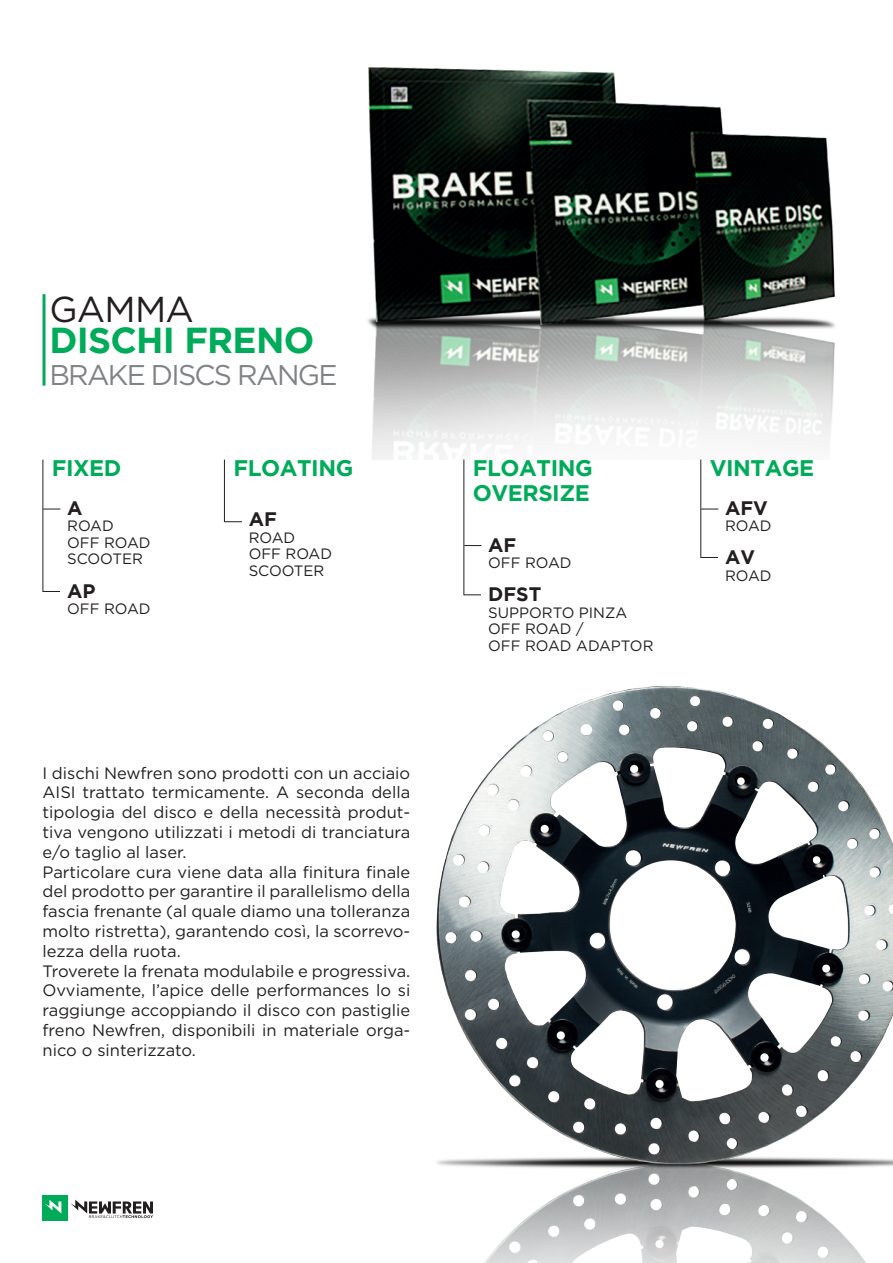
<style>
.page{position:relative;width:893px;height:1263px;background:#fff}
.page>*{position:absolute;margin:0;border:0;box-sizing:border-box;transform-origin:0 0}
.t1{font:700 36px "Gotham";letter-spacing:-.02em;color:#00ab5a}
.t2{font:36px "Gotham";letter-spacing:-.02em;color:#231f20}
.t3{font:28.5px "Gotham";letter-spacing:-.06em;color:#808285}
.t4{font:700 22.5px/25.5px "Gotham";letter-spacing:-.02em;color:#00ab5a}
.t5{font:700 19.5px "Gotham";color:#231f20}
.t6{font:16.5px/19.8px "Gotham";color:#231f20}
.t7{font:15px/16.5px "Gotham";color:#231f20}
</style>
<div class="page">
<img style="left:367px;top:67px;width:469px;height:392px">
<div style="left:43px;top:1194px;width:25px;height:26px;background:#00ab5a"></div>
<svg style="left:45px;top:1200px;width:16px;height:13px"></svg>
<svg style="left:70px;top:1200px;width:83px;height:18px"></svg>
<hr style="left:43px;top:294px;width:3px;height:92px;background:#00ab5a">
<hr style="left:43px;top:460px;width:1px;height:132px;background:#231f20">
<svg style="left:43px;top:509px;width:17px;height:1px"></svg>
<svg style="left:44px;top:591px;width:16px;height:1px"></svg>
<hr style="left:224px;top:460px;width:1px;height:62px;background:#231f20">
<svg style="left:225px;top:521px;width:17px;height:1px"></svg>
<hr style="left:463px;top:460px;width:1px;height:135px;background:#231f20">
<svg style="left:464px;top:545px;width:17px;height:1px"></svg>
<svg style="left:464px;top:594px;width:17px;height:1px"></svg>
<hr style="left:700px;top:460px;width:1px;height:98px;background:#231f20">
<svg style="left:701px;top:509px;width:17px;height:1px"></svg>
<svg style="left:701px;top:557px;width:17px;height:1px"></svg>
<img style="left:436px;top:686px;width:457px;height:577px">
<h1 class="t2" style="left:49px;top:286px;width:146px">GAMMA</h1>
<h1 class="t1" style="left:49px;top:320px;width:266px">DISCHI FRENO</h1>
<h2 class="t3" style="left:49px;top:357px;width:290px">BRAKE DISCS RANGE</h2>
<h3 class="t4" style="left:52px;top:454px;width:71px">FIXED</h3>
<p class="t5" style="left:67px;top:497px;width:17px">A</p>
<p class="t7" style="left:67px;top:518px;width:85px">ROAD<br>OFF ROAD<br>SCOOTER</p>
<p class="t5" style="left:67px;top:579px;width:30px">AP</p>
<p class="t7" style="left:67px;top:600px;width:85px">OFF ROAD</p>
<h3 class="t4" style="left:233px;top:454px;width:121px">FLOATING</h3>
<p class="t5" style="left:249px;top:508px;width:30px">AF</p>
<p class="t7" style="left:249px;top:529px;width:85px">ROAD<br>OFF ROAD<br>SCOOTER</p>
<p class="t6" style="left:43px;top:762px;width:369px">I dischi Newfren sono prodotti con un acciaio AISI trattato termicamente. A seconda della tipologia del disco e della necessità produt&shy;tiva vengono utilizzati i metodi di tranciatura e/o taglio al laser.<br>Particolare cura viene data alla finitura finale del prodotto per garantire il parallelismo della fascia frenante (al quale diamo una tolleranza molto ristretta), garantendo così, la scorrevo&shy;lezza della ruota.<br>Troverete la frenata modulabile e progressiva.<br>Ovviamente, l’apice delle performances lo si raggiunge accoppiando il disco con pastiglie freno Newfren, disponibili in materiale orga&shy;nico o sinterizzato.</p>
<h3 class="t4" style="left:473px;top:454px;width:121px">FLOATING<br>OVERSIZE</h3>
<p class="t5" style="left:488px;top:533px;width:30px">AF</p>
<p class="t7" style="left:488px;top:554px;width:85px">OFF ROAD</p>
<p class="t5" style="left:488px;top:583px;width:55px">DFST</p>
<p class="t7" style="left:488px;top:604px;width:167px">SUPPORTO PINZA<br>OFF ROAD /<br>OFF ROAD ADAPTOR</p>
<h3 class="t4" style="left:710px;top:454px;width:106px">VINTAGE</h3>
<p class="t5" style="left:725px;top:497px;width:44px">AFV</p>
<p class="t7" style="left:725px;top:518px;width:48px">ROAD</p>
<p class="t5" style="left:725px;top:546px;width:32px">AV</p>
<p class="t7" style="left:725px;top:567px;width:48px">ROAD</p>
</div>
